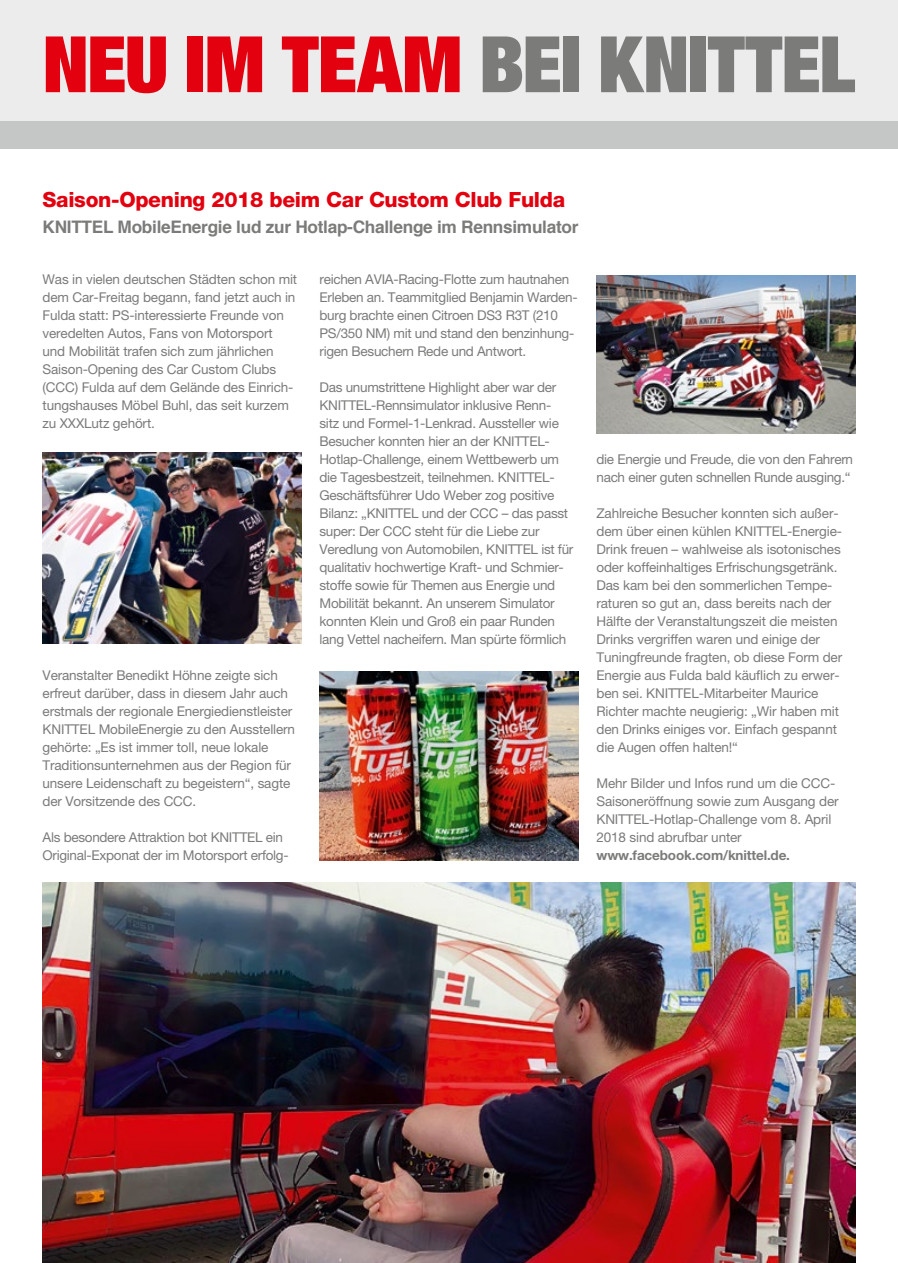
<style>
.page{position:relative;width:898px;height:1263px;background:#fff}
.page>*{position:absolute;margin:0;border:0;box-sizing:border-box;transform-origin:0 0}
.t1{font:900 expanded 78px "Helvetica Neue";letter-spacing:-.01em;color:#7b7b7a}
.t2{font:800 21px "Helvetica Neue";letter-spacing:-.015em;color:#e3000f}
.t3{font:700 17.25px "Helvetica";letter-spacing:-.015em;color:#7b7b7a}
.t4{font:13.5px/18px "Helvetica Neue";letter-spacing:-.01em;color:#7b7b7a}
.t5{font:700 13.5px "Helvetica Neue";letter-spacing:-.01em;color:#7b7b7a}
.s1{color:#e3000f}
</style>
<div class="page">
<div style="left:0;top:0;width:897px;height:128px;background:#ececed"></div>
<div style="left:0;top:121px;width:897px;height:28px;background:#c5c6c6"></div>
<img style="left:596px;top:275px;width:259px;height:159px">
<img style="left:43px;top:882px;width:812px;height:381px">
<img style="left:319px;top:671px;width:259px;height:189px">
<img style="left:42px;top:452px;width:259px;height:192px">
<h1 class="t1" style="left:42px;top:14px;width:814px"><span class="s1">NEU IM TEAM</span> BEI KNITTEL</h1>
<h2 class="t2" style="left:42px;top:187px;width:524px">Saison-Opening 2018 beim Car Custom Club Fulda</h2>
<p class="t3" style="left:42px;top:213px;width:537px">KNITTEL MobileEnergie lud zur Hotlap-Challenge im Rennsimulator</p>
<p class="t4" style="left:43px;top:270px;width:256px">Was in vielen deutschen Städten schon mit dem Car-Freitag begann, fand jetzt auch in Fulda statt: PS-interessierte Freunde von veredelten Autos, Fans von Motorsport und Mobilität trafen sich zum jährlichen Saison-Opening des Car Custom Clubs (CCC) Fulda auf dem Gelände des Einrich&shy;tungshauses Möbel Buhl, das seit kurzem zu XXXLutz gehört.</p>
<p class="t4" style="left:319px;top:270px;width:259px">reichen AVIA-Racing-Flotte zum hautnahen Erleben an. Teammitglied Benjamin Warden&shy;burg brachte einen Citroen DS3 R3T (210<br>PS/350 NM) mit und stand den benzinhung&shy;rigen Besuchern Rede und Antwort.</p>
<p class="t4" style="left:319px;top:378px;width:255px">Das unumstrittene Highlight aber war der KNITTEL-Rennsimulator inklusive Renn&shy;sitz und Formel-1-Lenkrad. Aussteller wie Besucher konnten hier an der KNITTEL-Hotlap-Challenge, einem Wettbewerb um die Tagesbestzeit, teilnehmen. KNITTEL-Geschäftsführer Udo Weber zog positive Bilanz: „KNITTEL und der CCC – das passt super: Der CCC steht für die Liebe zur Veredlung von Automobilen, KNITTEL ist für qualitativ hochwertige Kraft- und Schmier&shy;stoffe sowie für Themen aus Energie und Mobilität bekannt. An unserem Simulator konnten Klein und Groß ein paar Runden lang Vettel nacheifern. Man spürte förmlich</p>
<p class="t4" style="left:43px;top:666px;width:254px">Veranstalter Benedikt Höhne zeigte sich erfreut darüber, dass in diesem Jahr auch erstmals der regionale Energiedienstleister KNITTEL MobileEnergie zu den Ausstellern gehörte: „Es ist immer toll, neue lokale Traditionsunternehmen aus der Region für unsere Leidenschaft zu begeistern“, sagte der Vorsitzende des CCC.</p>
<p class="t4" style="left:43px;top:828px;width:247px">Als besondere Attraktion bot KNITTEL ein<br>Original-Exponat der im Motorsport erfolg-</p>
<p class="t4" style="left:596px;top:450px;width:258px">die Energie und Freude, die von den Fahrern nach einer guten schnellen Runde ausging.“</p>
<p class="t4" style="left:596px;top:504px;width:247px">Zahlreiche Besucher konnten sich außer&shy;dem über einen kühlen KNITTEL-Energie-Drink freuen – wahlweise als isotonisches oder koffeinhaltiges Erfrischungsgetränk.<br>Das kam bei den sommerlichen Tempe&shy;raturen so gut an, dass bereits nach der Hälfte der Veranstaltungszeit die meisten Drinks vergriffen waren und einige der Tuningfreunde fragten, ob diese Form der Energie aus Fulda bald käuflich zu erwer&shy;ben sei. KNITTEL-Mitarbeiter Maurice Richter machte neugierig: „Wir haben mit den Drinks einiges vor. Einfach gespannt die Augen offen halten!“</p>
<p class="t4" style="left:596px;top:774px;width:243px">Mehr Bilder und Infos rund um die CCC-Saisoneröffnung sowie zum Ausgang der KNITTEL-Hotlap-Challenge vom 8. April 2018 sind abrufbar unter</p>
<p class="t5" style="left:596px;top:847px;width:195px">www.facebook.com/knittel.de.</p>
</div>
